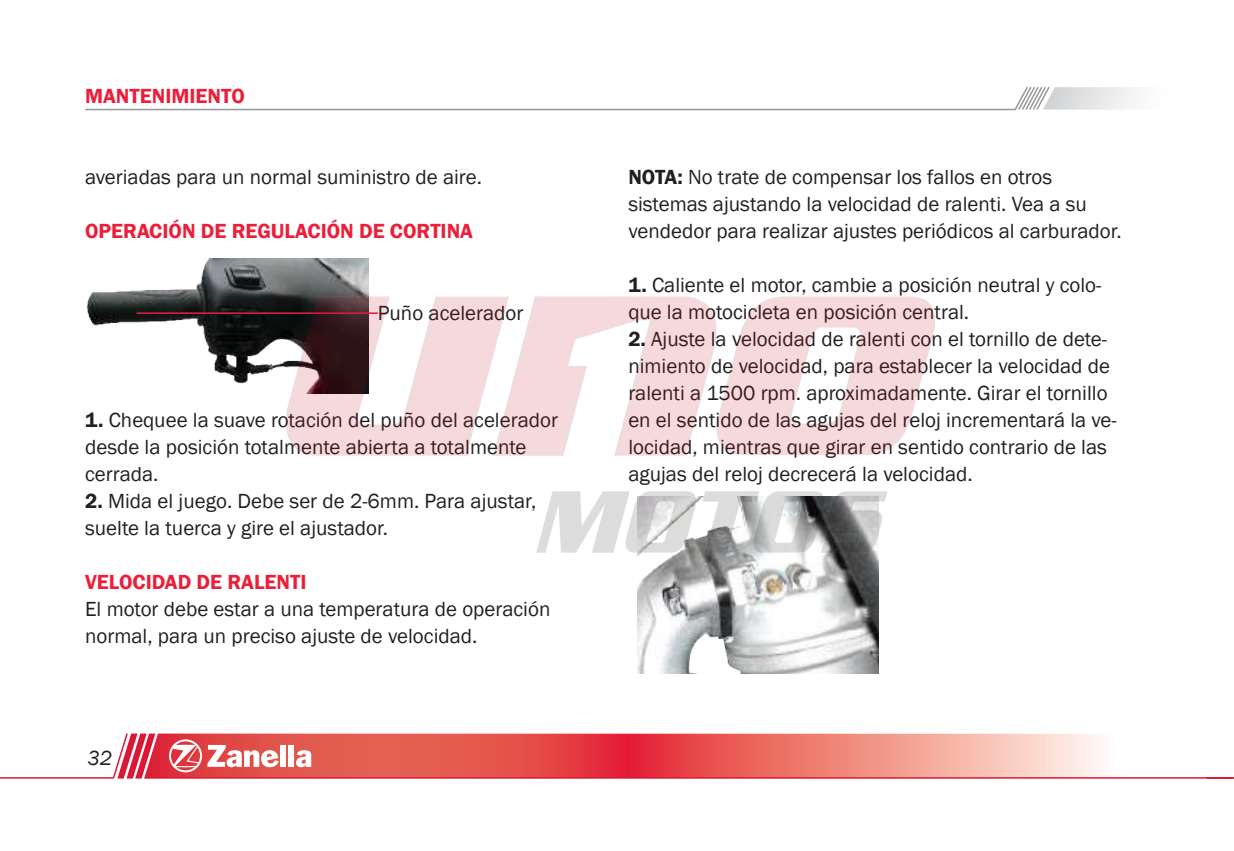
<style>
.page{position:relative;width:1234px;height:851px;background:#fff}
.page>*{position:absolute;margin:0;border:0;box-sizing:border-box;transform-origin:0 0}
.t1{font:21px/27px "Franklin Gothic";color:#231f20}
.t2{font:600 21px "Franklin Gothic";color:#eb1f39}
.t3{font:italic 21px "Franklin Gothic";color:#231f20}
.s1{font-weight:600}
</style>
<div class="page">
<svg style="left:155px;top:733px;width:943px;height:44px;background:#eb746e"></svg>
<svg style="left:0;top:733px;width:155px;height:46px"></svg>
<hr style="left:144px;top:777px;width:1088px;height:1px;background:#dc1735">
<svg style="left:296px;top:750px;width:15px;height:17px"></svg>
<div style="left:280px;top:744px;width:6px;height:22px;background:#fff"></div>
<div style="left:288px;top:744px;width:6px;height:22px;background:#fff"></div>
<svg style="left:169px;top:739px;width:110px;height:33px"></svg>
<svg style="left:85px;top:87px;width:1053px;height:24px"></svg>
<img style="left:86px;top:291px;width:40px;height:35px">
<img style="left:126px;top:258px;width:809px;height:416px">
<p class="t2" style="left:85px;top:82px;width:161px">MANTENIMIENTO</p>
<p class="t1" style="left:85px;top:164px;width:398px">averiadas para un normal suministro de aire.</p>
<p class="t2" style="left:85px;top:218px;width:389px">OPERACIÓN DE REGULACIÓN DE CORTINA</p>
<p class="t1" style="left:378px;top:300px;width:147px">Puño acelerador</p>
<p class="t1" style="left:85px;top:407px;width:474px"><span class="s1">1.</span> Chequee la suave rotación del puño del acelerador desde la posición totalmente abierta a totalmente cerrada.</p>
<p class="t1" style="left:85px;top:488px;width:452px"><span class="s1">2.</span> Mida el juego. Debe ser de 2-6mm. Para ajustar, suelte la tuerca y gire el ajustador.</p>
<p class="t2" style="left:85px;top:569px;width:223px">VELOCIDAD DE RALENTI</p>
<p class="t1" style="left:85px;top:596px;width:467px">El motor debe estar a una temperatura de operación normal, para un preciso ajuste de velocidad.</p>
<p class="t3" style="left:88px;top:744px;width:26px">32</p>
<p class="t1" style="left:628px;top:164px;width:495px"><span class="s1">NOTA:</span> No trate de compensar los fallos en otros sistemas ajustando la velocidad de ralenti. Vea a su vendedor para realizar ajustes periódicos al carburador.</p>
<p class="t1" style="left:628px;top:272px;width:474px"><span class="s1">1.</span> Caliente el motor, cambie a posición neutral y colo&shy;que la motocicleta en posición central.</p>
<p class="t1" style="left:628px;top:326px;width:490px"><span class="s1">2.</span> Ajuste la velocidad de ralenti con el tornillo de dete&shy;nimiento de velocidad, para establecer la velocidad de ralenti a 1500 rpm. aproximadamente. Girar el tornillo en el sentido de las agujas del reloj incrementará la ve&shy;locidad, mientras que girar en sentido contrario de las agujas del reloj decrecerá la velocidad.</p>
</div>
